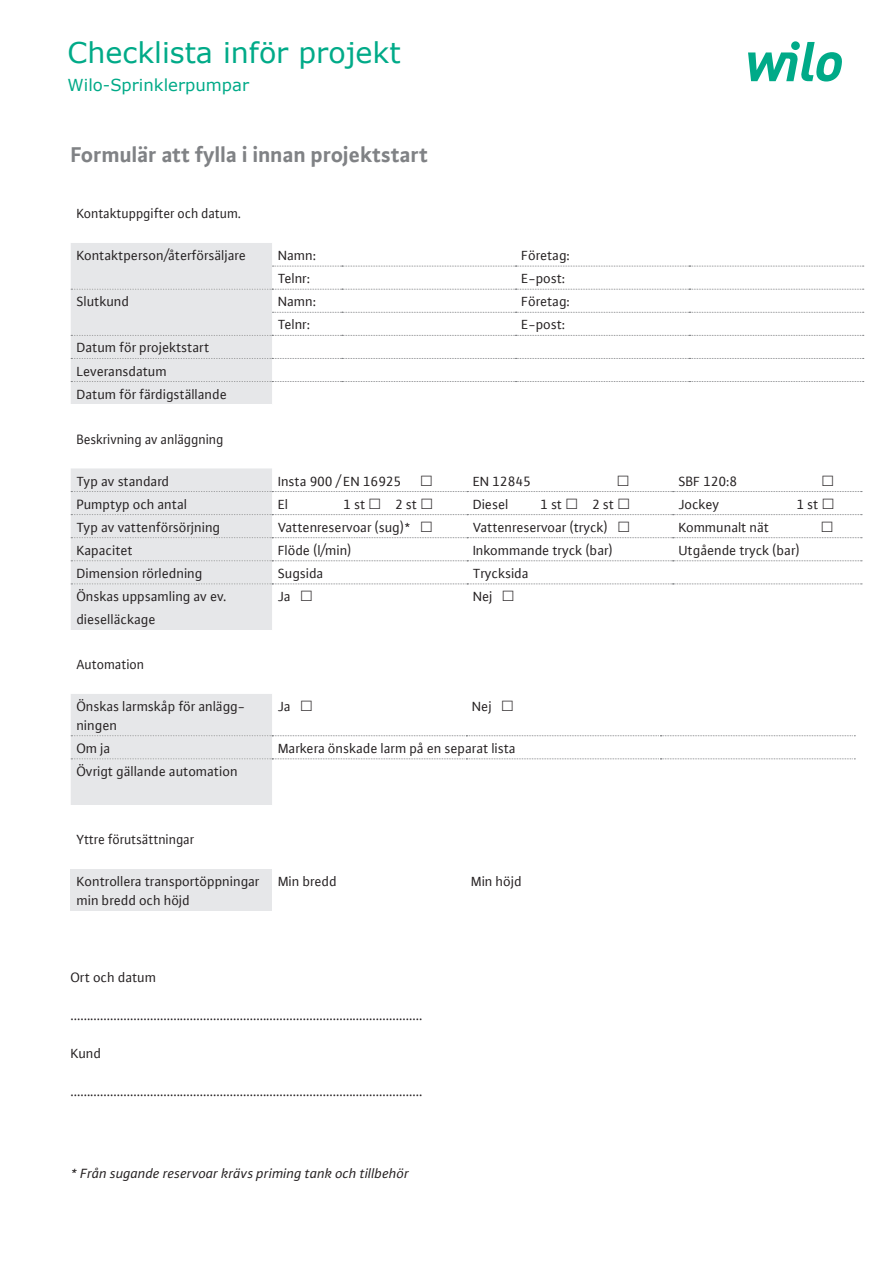
<style>
.page{position:relative;width:893px;height:1263px;background:#fff}
.page>*{position:absolute;margin:0;border:0;box-sizing:border-box;transform-origin:0 0}
.huvudrubrik_mall_h{font:28.5px "Verdana";color:#0a8}
._1Headline_Small_Wil{font:700 22.5px "WILO Plus FM";color:#808285}
.underrubrik_mall_h{font:16.5px "Verdana";color:#0a8}
._1Table_Content{font:14.25px/18.8px "WILO Plus FM";color:#231f20}
._1Copy{font:14.25px "WILO Plus FM";color:#231f20}
._1Copy-2{font:14.25px "WILO Plus FM";color:#231f20;scale:.96 1}
._1Accentuation{font:italic 14.25px "WILO Plus FM";color:#231f20}
</style>
<div class="page">
<svg style="left:71px;top:243px;width:793px;height:161px"></svg>
<div style="left:71px;top:869px;width:201px;height:42px;background:#e6e7e9"></div>
<svg style="left:748px;top:42px;width:94px;height:40px"></svg>
<div style="left:791px;top:41px;width:9px;height:9px;background:#0a8;border-radius:50%"></div>
<svg style="left:71px;top:468px;width:791px;height:162px"></svg>
<svg style="left:71px;top:694px;width:784px;height:111px"></svg>
<p class="huvudrubrik_mall_h" style="left:68px;top:33px;width:334px">Checklista inför projekt</p>
<p class="underrubrik_mall_h" style="left:68px;top:74px;width:183px">Wilo-Sprinklerpumpar</p>
<p class="_1Headline_Small_Wil" style="left:71px;top:140px;width:359px">Formulär att fylla i innan projektstart</p>
<p class="_1Copy-2" style="left:77px;top:205px;width:173px">Kontaktuppgifter och datum.</p>
<p class="_1Table_Content" style="left:77px;top:246px;width:171px">Kontaktperson/återförsäljare</p>
<p class="_1Table_Content" style="left:278px;top:246px;width:40px">Namn:</p>
<p class="_1Table_Content" style="left:522px;top:246px;width:50px">Företag:</p>
<p class="_1Table_Content" style="left:278px;top:269px;width:34px">Telnr:</p>
<p class="_1Table_Content" style="left:522px;top:269px;width:46px">E-post:</p>
<p class="_1Table_Content" style="left:77px;top:292px;width:54px">Slutkund</p>
<p class="_1Table_Content" style="left:278px;top:292px;width:40px">Namn:</p>
<p class="_1Table_Content" style="left:522px;top:292px;width:50px">Företag:</p>
<p class="_1Table_Content" style="left:278px;top:315px;width:34px">Telnr:</p>
<p class="_1Table_Content" style="left:522px;top:315px;width:46px">E-post:</p>
<p class="_1Table_Content" style="left:77px;top:338px;width:134px">Datum för projektstart</p>
<p class="_1Table_Content" style="left:77px;top:361px;width:92px">Leveransdatum</p>
<p class="_1Table_Content" style="left:77px;top:384px;width:152px">Datum för färdigställande</p>
<p class="_1Copy-2" style="left:77px;top:430px;width:155px">Beskrivning av anläggning</p>
<p class="_1Table_Content" style="left:77px;top:471px;width:94px">Typ av standard</p>
<p class="_1Table_Content" style="left:278px;top:471px;width:125px">Insta 900 / EN 16925</p>
<p class="_1Table_Content" style="left:473px;top:471px;width:60px">EN 12845</p>
<p class="_1Table_Content" style="left:679px;top:471px;width:60px">SBF 120:8</p>
<p class="_1Table_Content" style="left:77px;top:494px;width:112px">Pumptyp och antal</p>
<p class="_1Table_Content" style="left:278px;top:494px;width:12px">El</p>
<p class="_1Table_Content" style="left:344px;top:494px;width:23px">1 st</p>
<p class="_1Table_Content" style="left:396px;top:494px;width:23px">2 st</p>
<p class="_1Table_Content" style="left:473px;top:494px;width:37px">Diesel</p>
<p class="_1Table_Content" style="left:541px;top:494px;width:23px">1 st</p>
<p class="_1Table_Content" style="left:592px;top:494px;width:23px">2 st</p>
<p class="_1Table_Content" style="left:679px;top:494px;width:42px">Jockey</p>
<p class="_1Table_Content" style="left:797px;top:494px;width:23px">1 st</p>
<p class="_1Table_Content" style="left:77px;top:517px;width:145px">Typ av vattenförsörjning</p>
<p class="_1Table_Content" style="left:278px;top:517px;width:135px">Vattenreservoar (sug)*</p>
<p class="_1Table_Content" style="left:473px;top:517px;width:137px">Vattenreservoar (tryck)</p>
<p class="_1Table_Content" style="left:679px;top:517px;width:92px">Kommunalt nät</p>
<p class="_1Table_Content" style="left:77px;top:540px;width:58px">Kapacitet</p>
<p class="_1Table_Content" style="left:278px;top:540px;width:75px">Flöde (l/min)</p>
<p class="_1Table_Content" style="left:473px;top:540px;width:142px">Inkommande tryck (bar)</p>
<p class="_1Table_Content" style="left:679px;top:540px;width:123px">Utgående tryck (bar)</p>
<p class="_1Table_Content" style="left:77px;top:563px;width:128px">Dimension rörledning</p>
<p class="_1Table_Content" style="left:278px;top:563px;width:47px">Sugsida</p>
<p class="_1Table_Content" style="left:473px;top:563px;width:57px">Trycksida</p>
<p class="_1Table_Content" style="left:77px;top:587px;width:152px">Önskas uppsamling av ev.</p>
<p class="_1Table_Content" style="left:278px;top:587px;width:14px">Ja</p>
<p class="_1Table_Content" style="left:473px;top:587px;width:21px">Nej</p>
<p class="_1Table_Content" style="left:77px;top:610px;width:81px">dieselläckage</p>
<p class="_1Copy-2" style="left:77px;top:655px;width:72px">Automation</p>
<p class="_1Table_Content" style="left:77px;top:697px;width:170px">Önskas larmskåp för anlägg&shy;ningen</p>
<p class="_1Table_Content" style="left:278px;top:697px;width:14px">Ja</p>
<p class="_1Table_Content" style="left:472px;top:697px;width:21px">Nej</p>
<p class="_1Table_Content" style="left:77px;top:738px;width:35px">Om ja</p>
<p class="_1Table_Content" style="left:278px;top:738px;width:239px">Markera önskade larm på en separat lista</p>
<p class="_1Table_Content" style="left:77px;top:762px;width:163px">Övrigt gällande automation</p>
<p class="_1Copy-2" style="left:77px;top:830px;width:124px">Yttre förutsättningar</p>
<p class="_1Table_Content" style="left:77px;top:872px;width:185px">Kontrollera transportöppningar min bredd och höjd</p>
<p class="_1Table_Content" style="left:278px;top:872px;width:60px">Min bredd</p>
<p class="_1Table_Content" style="left:471px;top:872px;width:52px">Min höjd</p>
<p class="_1Copy" style="left:71px;top:968px;width:87px">Ort och datum</p>
<p class="_1Copy" style="left:71px;top:1007px;width:353px">..........................................................................................................</p>
<p class="_1Copy" style="left:71px;top:1044px;width:32px">Kund</p>
<p class="_1Copy" style="left:71px;top:1082px;width:353px">..........................................................................................................</p>
<p class="_1Accentuation" style="left:71px;top:1164px;width:340px">* Från sugande reservoar krävs priming tank och tillbehör</p>
</div>
